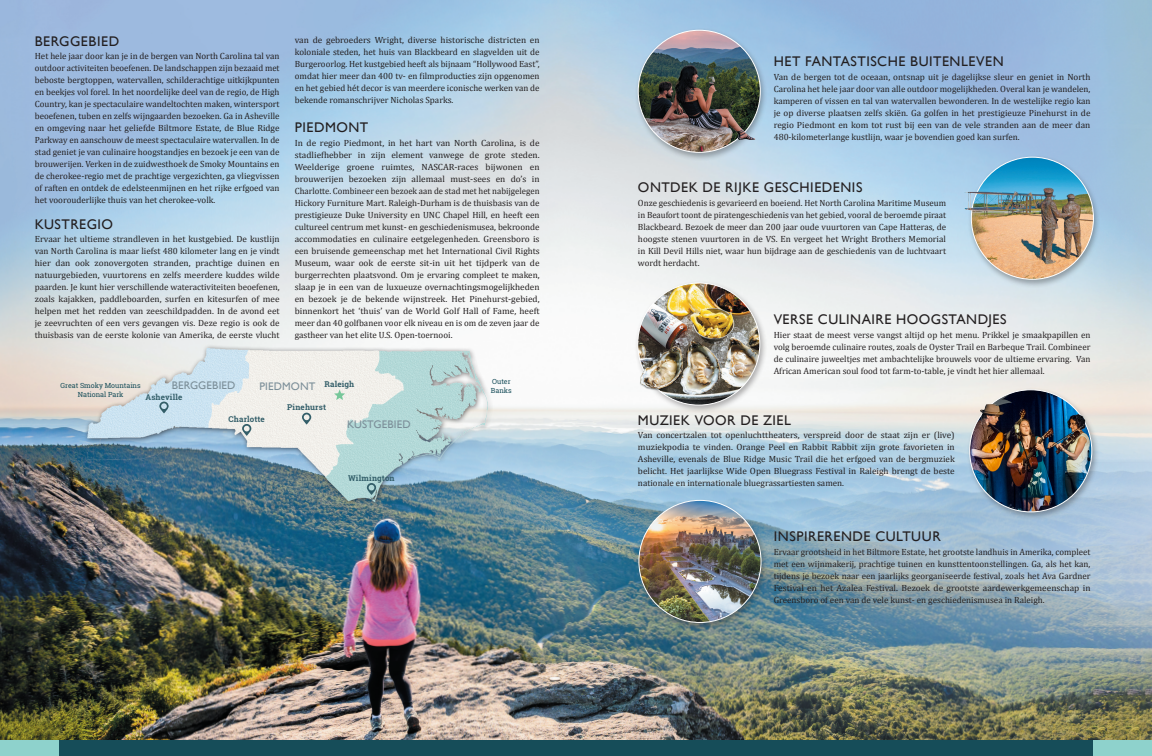
<style>
.page{position:relative;width:1152px;height:756px;background:#fff}
.page>*{position:absolute;margin:0;border:0;box-sizing:border-box;transform-origin:0 0}
.t1{font:14px "Gill Sans";letter-spacing:.04em;color:#231f20}
.Region_Text_Map{font:11px "Gill Sans";letter-spacing:.015em;color:#7b8e98}
.Body_First{font:9px/12px "Cambria";color:#231f20;text-align:justify}
.Map_Cities{font:700 8px "Roboto Slab";letter-spacing:.015em;color:#335e69}
.Map_Feature_Locations{font:7px/9px "Roboto Slab";color:#164d59;text-align:center}
</style>
<div class="page">
<img style="left:0;top:0;width:1152px;height:740px">
<div style="left:634px;top:28px;width:134px;height:133px;background:#231f20;opacity:.35"></div>
<div style="left:968px;top:155px;width:133px;height:133px;background:#231f20;opacity:.35"></div>
<div style="left:634px;top:281px;width:133px;height:133px;background:#231f20;opacity:.35"></div>
<img style="left:638px;top:283px;width:122px;height:122px;border-radius:61px">
<img style="left:638px;top:283px;width:85px;height:122px">
<div style="left:966px;top:387px;width:133px;height:134px;background:#231f20;opacity:.35"></div>
<img style="left:960px;top:390px;width:146px;height:122px">
<div style="left:635px;top:498px;width:134px;height:133px;background:#231f20;opacity:.35"></div>
<img style="left:639px;top:500px;width:122px;height:122px;border-radius:61px">
<img style="left:639px;top:30px;width:123px;height:122px">
<img style="left:952px;top:157px;width:141px;height:122px">
<div style="left:576px;top:740px;width:518px;height:16px;background:#164d59"></div>
<div style="left:1094px;top:740px;width:58px;height:16px;background:#8ed2cc"></div>
<div style="left:58px;top:740px;width:518px;height:16px;background:#164d59"></div>
<div style="left:0;top:740px;width:58px;height:16px;background:#8ed2cc"></div>
<img style="left:74px;top:324px;width:425px;height:182px">
<svg style="left:242px;top:424px;width:9px;height:12px"></svg>
<svg style="left:159px;top:402px;width:10px;height:12px"></svg>
<svg style="left:302px;top:413px;width:9px;height:12px"></svg>
<svg style="left:367px;top:483px;width:9px;height:12px"></svg>
<svg style="left:334px;top:390px;width:11px;height:10px"></svg>
<h1 class="t1" style="left:35px;top:33px;width:86px">BERGGEBIED</h1>
<p class="Body_First" style="left:35px;top:50px;width:246px">Het hele jaar door kan je in de bergen van North Carolina tal van outdoor activiteiten beoefenen. De landschappen zijn bezaaid met beboste bergtoppen, watervallen, schilderachtige uitkijkpunten en beekjes vol forel. In het noordelijke deel van de regio, de High Country, kan je spectaculaire wandeltochten maken, wintersport beoefenen, tuben en zelfs wijngaarden bezoeken. Ga in Asheville en omgeving naar het geliefde Biltmore Estate, de Blue Ridge Parkway en aanschouw de meest spectaculaire watervallen. In de stad geniet je van culinaire hoogstandjes en bezoek je een van de brouwerijen. Verken in de zuidwesthoek de Smoky Mountains en de cherokee-regio met de prachtige vergezichten, ga vliegvissen of raften en ontdek de edelsteenmijnen en het rijke erfgoed van het voorouderlijke thuis van het cherokee-volk.</p>
<h1 class="t1" style="left:35px;top:216px;width:80px">KUSTREGIO</h1>
<p class="Body_First" style="left:35px;top:233px;width:246px">Ervaar het ultieme strandleven in het kustgebied. De kustlijn van North Carolina is maar liefst 480 kilometer lang en je vindt hier dan ook zonovergoten stranden, prachtige duinen en natuurgebieden, vuurtorens en zelfs meerdere kuddes wilde paarden. Je kunt hier verschillende wateractiviteiten beoefenen, zoals kajakken, paddleboarden, surfen en kitesurfen of mee helpen met het redden van zeeschildpadden. In de avond eet je zeevruchten of een vers gevangen vis. Deze regio is ook de thuisbasis van de eerste kolonie van Amerika, de eerste vlucht</p>
<p class="Body_First" style="left:295px;top:34px;width:246px">van de gebroeders Wright, diverse historische districten en koloniale steden, het huis van Blackbeard en slagvelden uit de Burgeroorlog. Het kustgebied heeft als bijnaam “Hollywood East”, omdat hier meer dan 400 tv- en filmproducties zijn opgenomen en het gebied hét decor is van meerdere iconische werken van de bekende romanschrijver Nicholas Sparks.</p>
<h1 class="t1" style="left:295px;top:119px;width:75px">PIEDMONT</h1>
<p class="Body_First" style="left:295px;top:137px;width:246px">In de regio Piedmont, in het hart van North Carolina, is de stadliefhebber in zijn element vanwege de grote steden.<br>Weelderige groene ruimtes, NASCAR-races bijwonen en brouwerijen bezoeken zijn allemaal must-sees en do’s in Charlotte. Combineer een bezoek aan de stad met het nabijgelegen Hickory Furniture Mart. Raleigh-Durham is de thuisbasis van de prestigieuze Duke University en UNC Chapel Hill, en heeft een cultureel centrum met kunst- en geschiedenismusea, bekroonde accommodaties en culinaire eetgelegenheden. Greensboro is een bruisende gemeenschap met het International Civil Rights Museum, waar ook de eerste sit-in uit het tijdperk van de burgerrechten plaatsvond. Om je ervaring compleet te maken, slaap je in een van de luxueuze overnachtingsmogelijkheden en bezoek je de bekende wijnstreek. Het Pinehurst-gebied, binnenkort het ‘thuis’ van de World Golf Hall of Fame, heeft meer dan 40 golfbanen voor elk niveau en is om de zeven jaar de gastheer van het elite U.S. Open-toernooi.</p>
<p class="Map_Feature_Locations" style="left:61px;top:381px;width:82px">Great Smoky Mountains<br>National Park</p>
<p class="Map_Feature_Locations" style="left:491px;top:377px;width:22px;text-align:left">Outer<br>Banks</p>
<p class="Map_Cities" style="left:229px;top:414px;width:38px">Charlotte</p>
<p class="Region_Text_Map" style="left:172px;top:379px;width:65px">BERGGEBIED</p>
<p class="Region_Text_Map" style="left:260px;top:379px;width:57px">PIEDMONT</p>
<p class="Map_Cities" style="left:325px;top:379px;width:31px">Raleigh</p>
<p class="Region_Text_Map" style="left:347px;top:417px;width:65px">KUSTGEBIED</p>
<p class="Map_Cities" style="left:145px;top:392px;width:39px">Asheville</p>
<p class="Map_Cities" style="left:287px;top:402px;width:40px">Pinehurst</p>
<p class="Map_Cities" style="left:348px;top:472px;width:48px">Wilmington</p>
<h1 class="t1" style="left:774px;top:53px;width:231px">HET FANTASTISCHE BUITENLEVEN</h1>
<p class="Body_First" style="left:774px;top:71px;width:318px">Van de bergen tot de oceaan, ontsnap uit je dagelijkse sleur en geniet in North Carolina het hele jaar door van alle outdoor mogelijkheden. Overal kan je wandelen, kamperen of vissen en tal van watervallen bewonderen. In de westelijke regio kan je op diverse plaatsen zelfs skiën. Ga golfen in het prestigieuze Pinehurst in de regio Piedmont en kom tot rust bij een van de vele stranden aan de meer dan 480-kilometerlange kustlijn, waar je bovendien goed kan surfen.</p>
<h1 class="t1" style="left:638px;top:179px;width:226px">ONTDEK DE RIJKE GESCHIEDENIS</h1>
<p class="Body_First" style="left:638px;top:197px;width:310px">Onze geschiedenis is gevarieerd en boeiend. Het North Carolina Maritime Museum in Beaufort toont de piratengeschiedenis van het gebied, vooral de beroemde piraat Blackbeard. Bezoek de meer dan 200 jaar oude vuurtoren van Cape Hatteras, de hoogste stenen vuurtoren in de VS. En vergeet het Wright Brothers Memorial in Kill Devil Hills niet, waar hun bijdrage aan de geschiedenis van de luchtvaart wordt herdacht.</p>
<h1 class="t1" style="left:774px;top:311px;width:234px">VERSE CULINAIRE HOOGSTANDJES</h1>
<p class="Body_First" style="left:774px;top:329px;width:318px">Hier staat de meest verse vangst altijd op het menu. Prikkel je smaakpapillen en volg beroemde culinaire routes, zoals de Oyster Trail en Barbeque Trail. Combineer de culinaire juweeltjes met ambachtelijke brouwels voor de ultieme ervaring. Van African American soul food tot farm-to-table, je vindt het hier allemaal.</p>
<h1 class="t1" style="left:638px;top:412px;width:155px">MUZIEK VOOR DE ZIEL</h1>
<p class="Body_First" style="left:638px;top:429px;width:318px">Van concertzalen tot openluchttheaters, verspreid door de staat zijn er (live) muziekpodia te vinden. Orange Peel en Rabbit Rabbit zijn grote favorieten in Asheville, evenals de Blue Ridge Music Trail die het erfgoed van de bergmuziek belicht. Het jaarlijkse Wide Open Bluegrass Festival in Raleigh brengt de beste nationale en internationale bluegrassartiesten samen.</p>
<h1 class="t1" style="left:774px;top:528px;width:169px">INSPIRERENDE CULTUUR</h1>
<p class="Body_First" style="left:774px;top:546px;width:318px">Ervaar grootsheid in het Biltmore Estate, het grootste landhuis in Amerika, compleet met een wijnmakerij, prachtige tuinen en kunsttentoonstellingen. Ga, als het kan, tijdens je bezoek naar een jaarlijks georganiseerde festival, zoals het Ava Gardner Festival en het Azalea Festival. Bezoek de grootste aardewerkgemeenschap in Greensboro of een van de vele kunst- en geschiedenismusea in Raleigh.</p>
</div>
